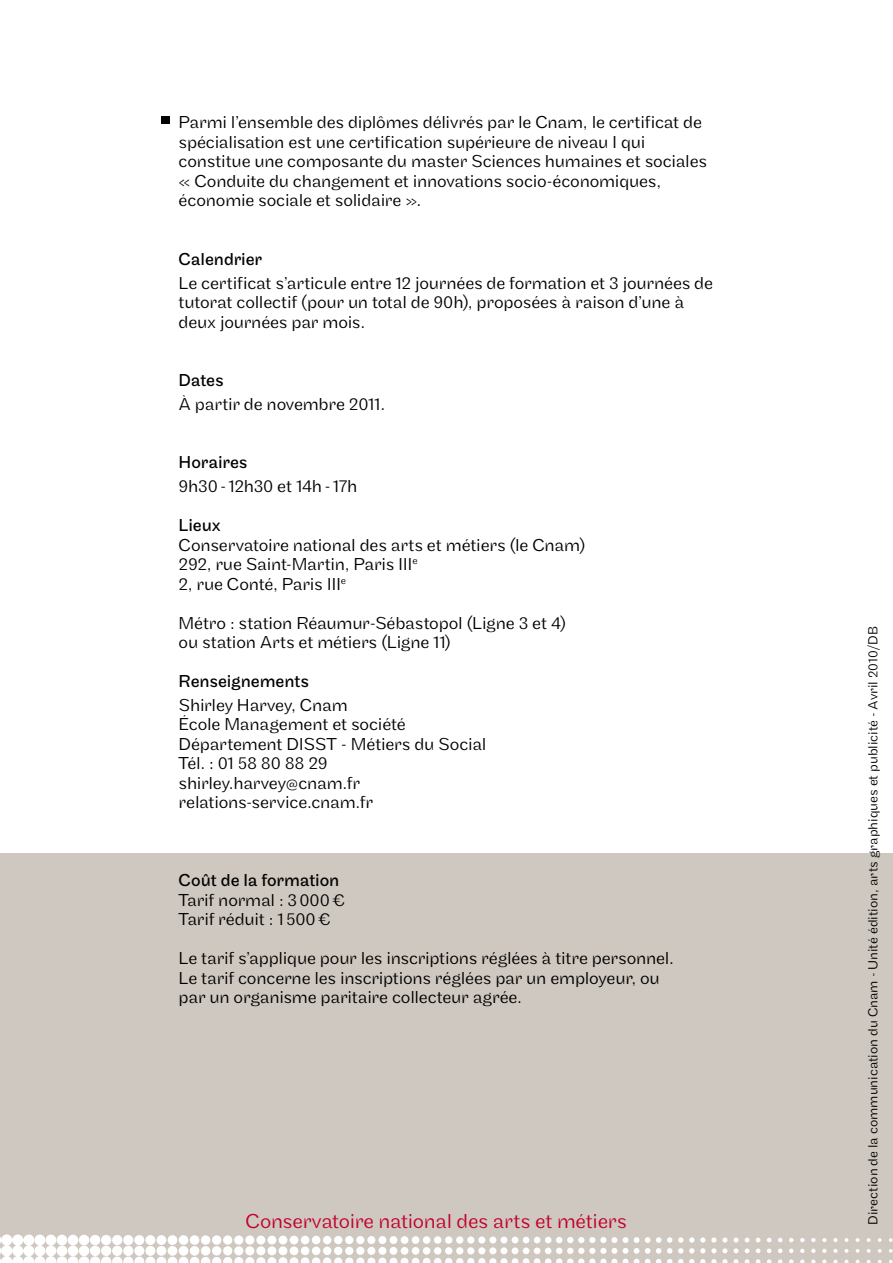
<style>
.page{position:relative;width:893px;height:1263px;background:#fff}
.page>*{position:absolute;margin:0;border:0;box-sizing:border-box;transform-origin:0 0}
.t1{font:300 21px "Maple";letter-spacing:-.01em;color:#c1002a}
.t2{font:300 18px/19.5px "Maple";letter-spacing:-.01em;color:#000}
.t3{font:18px "Maple";letter-spacing:-.005em;color:#000}
.t4{font:300 13.8px "Maple";color:#000}
</style>
<div class="page">
<div style="left:0;top:853px;width:893px;height:410px;background:#cfc8c0"></div>
<svg style="left:844px;top:1259px;width:4px;height:4px"></svg>
<svg style="left:833px;top:1259px;width:4px;height:4px"></svg>
<svg style="left:822px;top:1259px;width:4px;height:4px"></svg>
<svg style="left:811px;top:1259px;width:4px;height:4px"></svg>
<svg style="left:800px;top:1259px;width:4px;height:4px"></svg>
<svg style="left:789px;top:1259px;width:4px;height:4px"></svg>
<svg style="left:778px;top:1259px;width:4px;height:4px"></svg>
<svg style="left:767px;top:1259px;width:4px;height:4px"></svg>
<svg style="left:756px;top:1259px;width:4px;height:4px"></svg>
<svg style="left:745px;top:1259px;width:4px;height:4px"></svg>
<svg style="left:734px;top:1259px;width:4px;height:4px"></svg>
<svg style="left:722px;top:1259px;width:5px;height:4px"></svg>
<svg style="left:711px;top:1259px;width:5px;height:4px"></svg>
<svg style="left:700px;top:1259px;width:5px;height:4px"></svg>
<svg style="left:689px;top:1259px;width:5px;height:4px"></svg>
<svg style="left:678px;top:1259px;width:5px;height:4px"></svg>
<svg style="left:667px;top:1259px;width:5px;height:4px"></svg>
<svg style="left:656px;top:1259px;width:5px;height:4px"></svg>
<svg style="left:878px;top:1249px;width:3px;height:4px"></svg>
<svg style="left:867px;top:1249px;width:3px;height:4px"></svg>
<svg style="left:856px;top:1249px;width:3px;height:4px"></svg>
<svg style="left:844px;top:1249px;width:4px;height:4px"></svg>
<svg style="left:833px;top:1249px;width:4px;height:4px"></svg>
<svg style="left:822px;top:1249px;width:4px;height:4px"></svg>
<svg style="left:811px;top:1249px;width:4px;height:4px"></svg>
<svg style="left:800px;top:1249px;width:4px;height:4px"></svg>
<svg style="left:789px;top:1248px;width:4px;height:5px"></svg>
<svg style="left:778px;top:1248px;width:4px;height:5px"></svg>
<svg style="left:767px;top:1248px;width:4px;height:5px"></svg>
<svg style="left:756px;top:1248px;width:4px;height:5px"></svg>
<svg style="left:745px;top:1248px;width:4px;height:5px"></svg>
<svg style="left:734px;top:1248px;width:4px;height:5px"></svg>
<svg style="left:722px;top:1248px;width:5px;height:5px"></svg>
<svg style="left:711px;top:1248px;width:5px;height:5px"></svg>
<svg style="left:889px;top:1238px;width:3px;height:4px"></svg>
<svg style="left:878px;top:1238px;width:3px;height:4px"></svg>
<svg style="left:867px;top:1238px;width:3px;height:4px"></svg>
<svg style="left:856px;top:1238px;width:3px;height:4px"></svg>
<svg style="left:844px;top:1238px;width:4px;height:4px"></svg>
<svg style="left:833px;top:1238px;width:4px;height:4px"></svg>
<svg style="left:822px;top:1238px;width:4px;height:4px"></svg>
<svg style="left:811px;top:1238px;width:4px;height:4px"></svg>
<svg style="left:800px;top:1238px;width:4px;height:4px"></svg>
<svg style="left:789px;top:1238px;width:4px;height:4px"></svg>
<svg style="left:778px;top:1238px;width:4px;height:4px"></svg>
<svg style="left:767px;top:1238px;width:4px;height:4px"></svg>
<svg style="left:756px;top:1238px;width:4px;height:4px"></svg>
<svg style="left:745px;top:1237px;width:4px;height:5px"></svg>
<svg style="left:734px;top:1237px;width:4px;height:5px"></svg>
<svg style="left:722px;top:1237px;width:5px;height:5px"></svg>
<svg style="left:711px;top:1237px;width:5px;height:5px"></svg>
<svg style="left:700px;top:1237px;width:5px;height:16px"></svg>
<svg style="left:689px;top:1237px;width:5px;height:16px"></svg>
<svg style="left:678px;top:1237px;width:5px;height:16px"></svg>
<svg style="left:667px;top:1237px;width:5px;height:16px"></svg>
<svg style="left:656px;top:1237px;width:5px;height:16px"></svg>
<svg style="left:645px;top:1237px;width:5px;height:26px"></svg>
<svg style="left:634px;top:1237px;width:5px;height:26px"></svg>
<svg style="left:623px;top:1237px;width:5px;height:26px"></svg>
<svg style="left:0;top:1234px;width:617px;height:29px"></svg>
<div style="left:161px;top:117px;width:9px;height:7px;background:#000"></div>
<p class="t2" style="left:179px;top:113px;width:530px">Parmi l’ensemble des diplômes délivrés par le Cnam, le certificat de spécialisation est une certification supérieure de niveau I qui constitue une composante du master Sciences humaines et sociales « Conduite du changement et innovations socio-économiques, économie sociale et solidaire ».</p>
<p class="t3" style="left:179px;top:249px;width:85px">Calendrier</p>
<p class="t2" style="left:179px;top:273px;width:536px">Le certificat s’articule entre 12 journées de formation et 3 journées de tutorat collectif (pour un total de 90h), proposées à raison d’une à deux journées par mois.</p>
<p class="t3" style="left:179px;top:370px;width:47px">Dates</p>
<p class="t2" style="left:179px;top:394px;width:208px">à partir de novembre 2011.</p>
<p class="t3" style="left:179px;top:452px;width:71px">Horaires</p>
<p class="t2" style="left:179px;top:476px;width:180px">9h30-12h30 et 14h-17h</p>
<p class="t3" style="left:179px;top:515px;width:44px">Lieux</p>
<p class="t2" style="left:179px;top:535px;width:409px">Conservatoire national des arts et métiers (le Cnam)<br>292, rue Saint-Martin, Paris III<sup>e<br></sup>2, rue Conté, Paris III<sup>e</sup></p>
<p class="t2" style="left:179px;top:613px;width:389px">Métro : station Réaumur-Sébastopol (Ligne 3 et 4) ou station Arts et métiers (Ligne 11)</p>
<p class="t3" style="left:179px;top:671px;width:132px">Renseignements</p>
<p class="t2" style="left:179px;top:695px;width:309px">Shirley Harvey, Cnam<br>école Management et société<br>Département DISST - Métiers du Social<br>Tél. : 01 58 80 88 29 shirley.harvey@cnam.fr relations-service.cnam.fr</p>
<p class="t3" style="left:179px;top:870px;width:162px">Coût de la formation</p>
<p class="t2" style="left:179px;top:890px;width:168px">Tarif normal : 3000€<br>Tarif réduit : 1500€</p>
<p class="t2" style="left:179px;top:949px;width:497px">Le tarif s’applique pour les inscriptions réglées à titre personnel.<br>Le tarif concerne les inscriptions réglées par un employeur, ou par un organisme paritaire collecteur agrée.</p>
<p class="t1" style="left:245px;top:1209px;width:383px">Conservatoire national des arts et métiers</p>
<p class="t4" style="left:865px;top:1225px;width:600px;rotate:-90deg">Direction de la communication du Cnam - Unité édition, arts graphiques et publicité - Avril 2010/DB</p>
</div>
